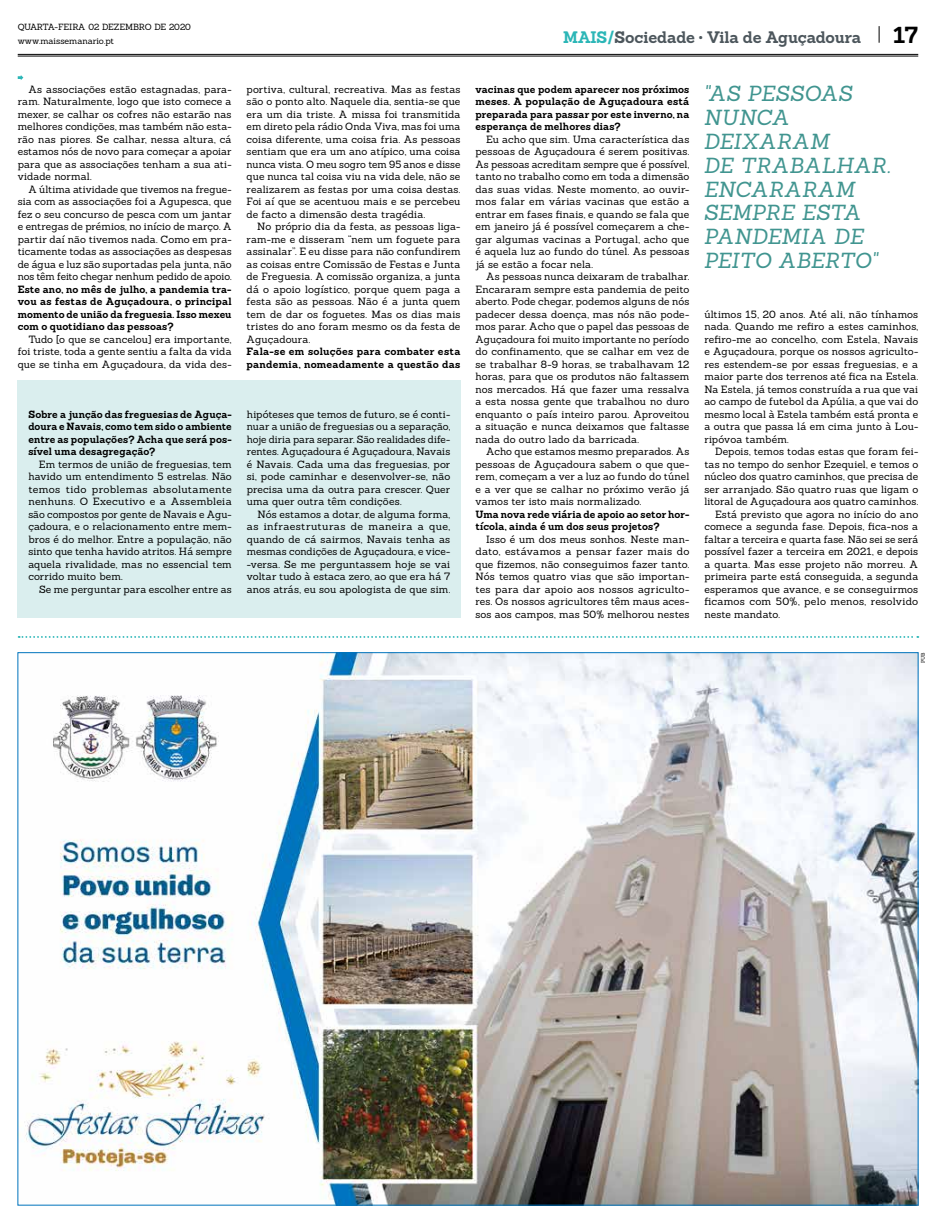
<style>
.page{position:relative;width:936px;height:1219px;background:#fff}
.page>*{position:absolute;margin:0;border:0;box-sizing:border-box;transform-origin:0 0}
.t1{font:700 22.5px "Sanchez";color:#000}
.t2{font:italic 21.25px/23.8px "Sanchez";color:#419590}
.t3{font:700 16.25px "Sanchez";letter-spacing:-.01em;color:#4c565c}
.t4{font:10.25px/12.5px "Sanchez";letter-spacing:.01em;color:#000;text-align:justify}
.t5{font:700 10.25px/12.5px "Sanchez";letter-spacing:.015em;color:#000;text-align:justify}
.t6{font:8.75px/13.8px "Sanchez";letter-spacing:-.005em;color:#000}
.t7{font:5px "Sanchez";color:#000}
.s1{color:#2bb6b7}
</style>
<div class="page">
<hr style="left:18px;top:56px;width:900px;height:1px;background:#000">
<hr style="left:18px;top:54px;width:900px;height:1px;background:#000">
<svg style="left:878px;top:26px;width:1px;height:17px"></svg>
<img style="left:24px;top:654px;width:892px;height:549px">
<svg style="left:19px;top:636px;width:899px;height:2px"></svg>
<div style="left:18px;top:380px;width:443px;height:238px;background:#daeeee"></div>
<svg style="left:18px;top:75px;width:5px;height:5px"></svg>
<p class="t6" style="left:18px;top:20px;width:175px">QUARTA-FEIRA 02 DEZEMBRO DE 2020 www.maissemanario.pt</p>
<p class="t4" style="left:18px;top:83px;width:215px;text-indent:11px">As associações estão estagnadas, para&shy;ram. Naturalmente, logo que isto comece a mexer, se calhar os cofres não estarão nas melhores condições, mas também não esta&shy;rão nas piores. Se calhar, nessa altura, cá estamos nós de novo para começar a apoiar para que as associações tenham a sua ati&shy;vidade normal.</p>
<p class="t4" style="left:18px;top:183px;width:215px;text-indent:11px">A última atividade que tivemos na fregue&shy;sia com as associações foi a Agupesca, que fez o seu concurso de pesca com um jantar e entregas de prémios, no início de março. A partir daí não tivemos nada. Como em pra&shy;ticamente todas as associações as despesas de água e luz são suportadas pela junta, não nos têm feito chegar nenhum pedido de apoio.</p>
<p class="t5" style="left:18px;top:283px;width:215px">Este ano, no mês de julho, a pandemia tra&shy;vou as festas de Aguçadoura, o principal momento de união da freguesia. Isso mexeu com o quotidiano das pessoas?</p>
<p class="t4" style="left:18px;top:333px;width:215px;text-indent:11px">Tudo [o que se cancelou] era importante, foi triste, toda a gente sentiu a falta da vida que se tinha em Aguçadoura, da vida des-</p>
<p class="t5" style="left:28px;top:408px;width:205px">Sobre a junção das freguesias de Aguça&shy;doura e Navais, como tem sido o ambiente entre as populações? Acha que será pos&shy;sível uma desagregação?</p>
<p class="t4" style="left:28px;top:458px;width:205px;text-indent:11px">Em termos de união de freguesias, tem havido um entendimento 5 estrelas. Não temos tido problemas absolutamente nenhuns. O Executivo e a Assembleia são compostos por gente de Navais e Agu&shy;çadoura, e o relacionamento entre mem&shy;bros é do melhor. Entre a população, não sinto que tenha havido atritos. Há sempre aquela rivalidade, mas no essencial tem corrido muito bem.</p>
<p class="t4" style="left:39px;top:583px;width:194px">Se me perguntar para escolher entre as</p>
<p class="t4" style="left:246px;top:83px;width:215px">portiva, cultural, recreativa. Mas as festas são o ponto alto. Naquele dia, sentia-se que era um dia triste. A missa foi transmitida em direto pela rádio Onda Viva, mas foi uma coisa diferente, uma coisa fria. As pessoas sentiam que era um ano atípico, uma coisa nunca vista. O meu sogro tem 95 anos e disse que nunca tal coisa viu na vida dele, não se realizarem as festas por uma coisa destas.<br>Foi aí que se acentuou mais e se percebeu de facto a dimensão desta tragédia.</p>
<p class="t4" style="left:246px;top:220px;width:215px;text-indent:11px">No próprio dia da festa, as pessoas liga&shy;ram-me e disseram “nem um foguete para assinalar”. E eu disse para não confundirem as coisas entre Comissão de Festas e Junta de Freguesia. A comissão organiza, a junta dá o apoio logístico, porque quem paga a festa são as pessoas. Não é a junta quem tem de dar os foguetes. Mas os dias mais tristes do ano foram mesmo os da festa de Aguçadoura.</p>
<p class="t5" style="left:246px;top:345px;width:215px">Fala-se em soluções para combater esta pandemia, nomeadamente a questão das</p>
<p class="t4" style="left:247px;top:408px;width:205px">hipóteses que temos de futuro, se é conti&shy;nuar a união de freguesias ou a separação, hoje diria para separar. São realidades dife&shy;rentes. Aguçadoura é Aguçadoura, Navais é Navais. Cada uma das freguesias, por si, pode caminhar e desenvolver-se, não precisa uma da outra para crescer. Quer uma quer outra têm condições.</p>
<p class="t4" style="left:247px;top:508px;width:205px;text-indent:11px">Nós estamos a dotar, de alguma forma, as infraestruturas de maneira a que, quando de cá sairmos, Navais tenha as mesmas condições de Aguçadoura, e vice--versa. Se me perguntassem hoje se vai voltar tudo à estaca zero, ao que era há 7 anos atrás, eu sou apologista de que sim.</p>
<h3 class="t3" style="left:563px;top:26px;width:299px"><span class="s1">MAIS/</span>Sociedade • Vila de Aguçadoura</h3>
<h1 class="t1" style="left:893px;top:19px;width:26px">17</h1>
<p class="t5" style="left:475px;top:83px;width:215px">vacinas que podem aparecer nos próximos meses. A população de Aguçadoura está preparada para passar por este inverno, na esperança de melhores dias?</p>
<p class="t4" style="left:475px;top:133px;width:215px;text-indent:11px">Eu acho que sim. Uma característica das pessoas de Aguçadoura é serem positivas.<br>As pessoas acreditam sempre que é possível, tanto no trabalho como em toda a dimensão das suas vidas. Neste momento, ao ouvir&shy;mos falar em várias vacinas que estão a entrar em fases finais, e quando se fala que em janeiro já é possível começarem a che&shy;gar algumas vacinas a Portugal, acho que é aquela luz ao fundo do túnel. As pessoas já se estão a focar nela.</p>
<p class="t4" style="left:475px;top:270px;width:215px;text-indent:11px">As pessoas nunca deixaram de trabalhar.<br>Encararam sempre esta pandemia de peito aberto. Pode chegar, podemos alguns de nós padecer dessa doença, mas nós não pode&shy;mos parar. Acho que o papel das pessoas de Aguçadoura foi muito importante no período do confinamento, que se calhar em vez de se trabalhar 8-9 horas, se trabalhavam 12 horas, para que os produtos não faltassem nos mercados. Há que fazer uma ressalva a esta nossa gente que trabalhou no duro enquanto o país inteiro parou. Aproveitou a situação e nunca deixamos que faltasse nada do outro lado da barricada.</p>
<p class="t4" style="left:475px;top:445px;width:215px;text-indent:11px">Acho que estamos mesmo preparados. As pessoas de Aguçadoura sabem o que que&shy;rem, começam a ver a luz ao fundo do túnel e a ver que se calhar no próximo verão já vamos ter isto mais normalizado.</p>
<p class="t5" style="left:475px;top:508px;width:215px">Uma nova rede viária de apoio ao setor hor&shy;tícola, ainda é um dos seus projetos?</p>
<p class="t4" style="left:475px;top:533px;width:215px;text-indent:11px">Isso é um dos meus sonhos. Neste man&shy;dato, estávamos a pensar fazer mais do que fizemos, não conseguimos fazer tanto.<br>Nós temos quatro vias que são importan&shy;tes para dar apoio aos nossos agriculto&shy;res. Os nossos agricultores têm maus aces&shy;sos aos campos, mas 50% melhorou nestes</p>
<h2 class="t2" style="left:703px;top:82px;width:188px">"AS PESSOAS<br>NUNCA<br>DEIXARAM<br>DE TRABALHAR.<br>ENCARARAM<br>SEMPRE ESTA<br>PANDEMIA DE<br>PEITO ABERTO"</h2>
<p class="t4" style="left:704px;top:308px;width:215px">últimos 15, 20 anos. Até ali, não tínhamos nada. Quando me refiro a estes caminhos, refiro-me ao concelho, com Estela, Navais e Aguçadoura, porque os nossos agriculto&shy;res estendem-se por essas freguesias, e a maior parte dos terrenos até fica na Estela.<br>Na Estela, já temos construída a rua que vai ao campo de futebol da Apúlia, a que vai do mesmo local à Estela também está pronta e a outra que passa lá em cima junto à Lou&shy;ripóvoa também.</p>
<p class="t4" style="left:715px;top:445px;width:205px">Depois, temos todas estas que foram fei-</p>
<p class="t4" style="left:704px;top:458px;width:215px">tas no tempo do senhor Ezequiel, e temos o</p>
<p class="t4" style="left:704px;top:470px;width:215px">núcleo dos quatro caminhos, que precisa de</p>
<p class="t4" style="left:704px;top:483px;width:215px">ser arranjado. São quatro ruas que ligam o</p>
<p class="t4" style="left:704px;top:495px;width:215px">litoral de Aguçadoura aos quatro caminhos.</p>
<p class="t4" style="left:715px;top:508px;width:205px">Está previsto que agora no início do ano</p>
<p class="t4" style="left:704px;top:520px;width:215px">comece a segunda fase. Depois, fica-nos a</p>
<p class="t4" style="left:704px;top:533px;width:215px">faltar a terceira e quarta fase. Não sei se será</p>
<p class="t4" style="left:704px;top:545px;width:215px">possível fazer a terceira em 2021, e depois</p>
<p class="t4" style="left:704px;top:558px;width:215px">a quarta. Mas esse projeto não morreu. A</p>
<p class="t4" style="left:704px;top:570px;width:215px">primeira parte está conseguida, a segunda</p>
<p class="t4" style="left:704px;top:583px;width:215px">esperamos que avance, e se conseguirmos</p>
<p class="t4" style="left:704px;top:595px;width:215px">ficamos com 50%, pelo menos, resolvido</p>
<p class="t4" style="left:704px;top:608px;width:77px">neste mandato.</p>
<p class="t7" style="left:919px;top:663px;width:12px;rotate:-90deg">PUB</p>
</div>
